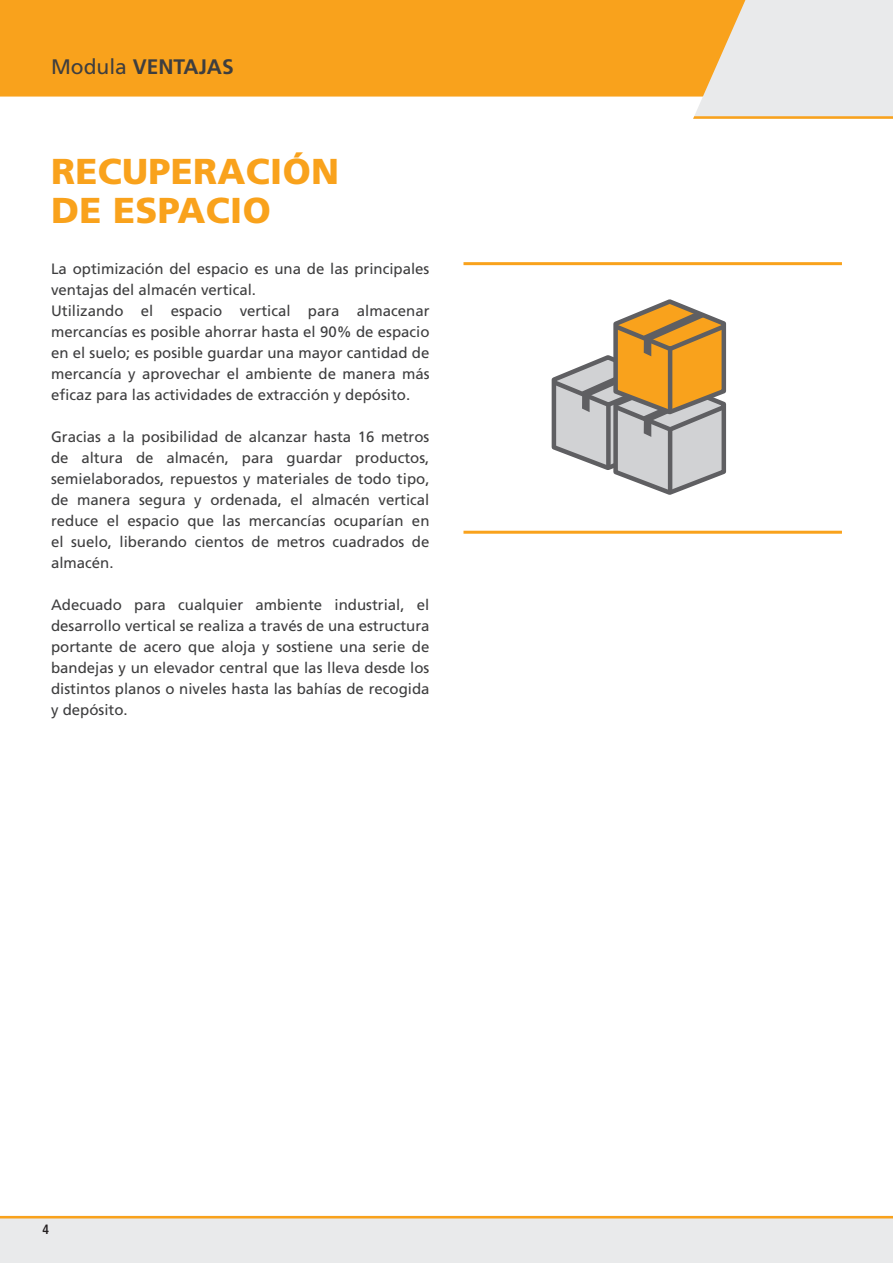
<style>
.page{position:relative;width:893px;height:1263px;background:#fff}
.page>*{position:absolute;margin:0;border:0;box-sizing:border-box;transform-origin:0 0}
.t1{font:900 36px/39px "Frutiger LT Std";letter-spacing:.01em;color:#f9a21c}
.t2{font:700 21px "Frutiger LT Std";color:#3e3e3f}
.t3{font:15px/21px "Frutiger LT Std";color:#3e3e3f;text-align:justify}
.t4{font:700 condensed 13.5px "Frutiger LT Std";color:#231f20;scale:.94 1}
.s1{font-weight:400}
</style>
<div class="page">
<div style="left:0;top:1216px;width:893px;height:47px;background:#e9eaeb"></div>
<div style="left:0;top:0;width:693px;height:97px;background:#f9a21c"></div>
<svg style="left:693px;top:0;width:200px;height:119px;background:#ebdeca"></svg>
<hr style="left:892px;top:795px;width:1px;height:404px;background:#3e3e3f">
<svg style="left:551px;top:299px;width:176px;height:196px"></svg>
<hr style="left:668px;top:348px;width:4px;height:63px;background:#5f5f62">
<hr style="left:463px;top:262px;width:379px;height:3px;background:#f9a21c">
<hr style="left:463px;top:531px;width:379px;height:3px;background:#f9a21c">
<h2 class="t2" style="left:51px;top:54px;width:184px"><span class="s1">Modula</span> VENTAJAS</h2>
<h1 class="t1" style="left:51px;top:152px;width:290px">RECUPERACIÓN<br>DE ESPACIO</h1>
<p class="t3" style="left:51px;top:258px;width:380px;text-align:left">La optimización del espacio es una de las principales ventajas del almacén vertical.<br>Utilizando el espacio vertical para almacenar mercancías es posible ahorrar hasta el 90% de espacio en el suelo; es posible guardar una mayor cantidad de mercancía y aprovechar el ambiente de manera más eficaz para las actividades de extracción y depósito.</p>
<p class="t3" style="left:51px;top:426px;width:380px">Gracias a la posibilidad de alcanzar hasta 16 metros de altura de almacén, para guardar productos, semielaborados, repuestos y materiales de todo tipo, de manera segura y ordenada, el almacén vertical reduce el espacio que las mercancías ocuparían en el suelo, liberando cientos de metros cuadrados de almacén.</p>
<p class="t3" style="left:51px;top:594px;width:380px">Adecuado para cualquier ambiente industrial, el desarrollo vertical se realiza a través de una estructura portante de acero que aloja y sostiene una serie de bandejas y un elevador central que las lleva desde los distintos planos o niveles hasta las bahías de recogida y depósito.</p>
<p class="t4" style="left:43px;top:1221px;width:9px">4</p>
</div>
